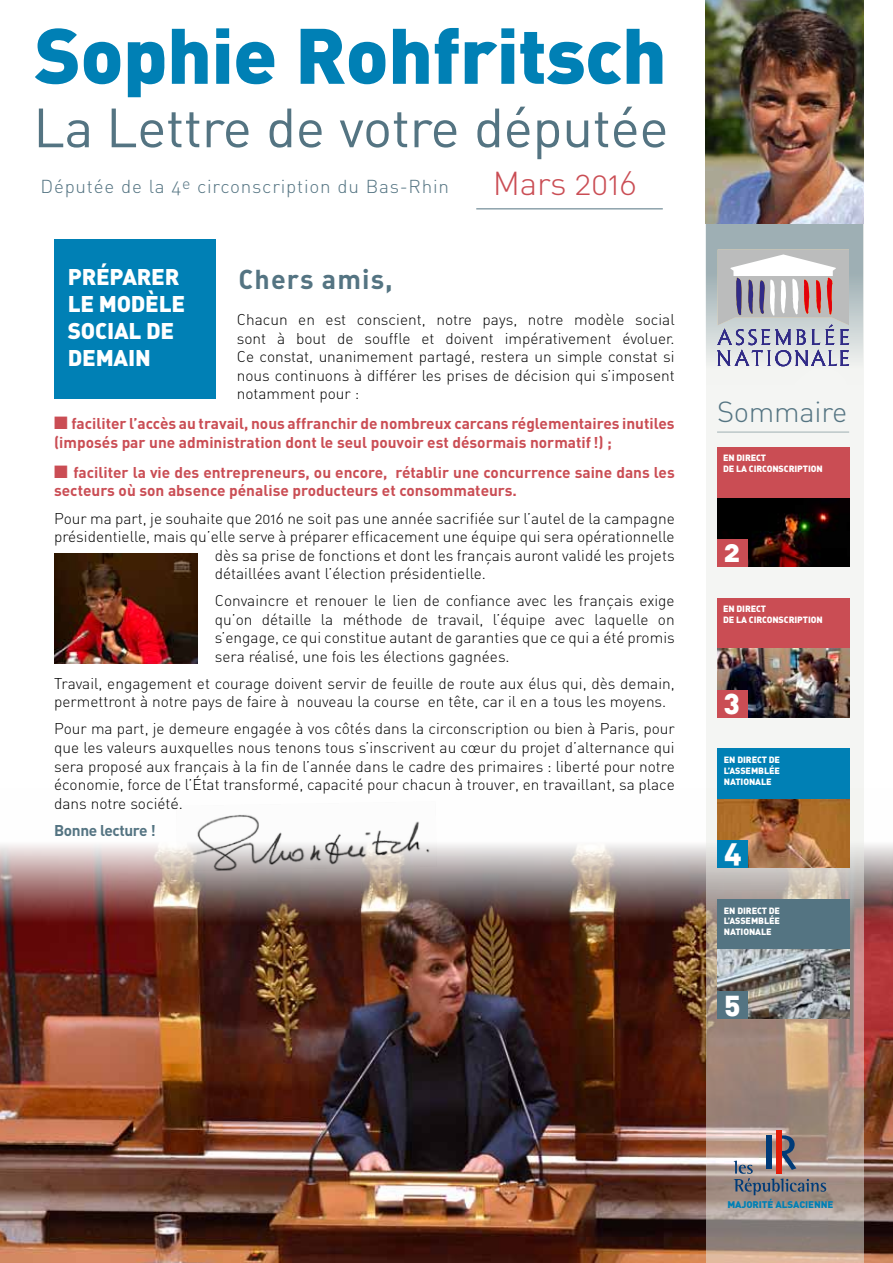
<style>
.page{position:relative;width:893px;height:1263px;background:#fff}
.page>*{position:absolute;margin:0;border:0;box-sizing:border-box;transform-origin:0 0}
.t1{font:900 77.25px "DIN";letter-spacing:-.01em;color:#0080b5}
.t2{font:54.3px "DIN Regular Alternate";letter-spacing:-.01em;color:#547482}
.t3{font:32.7px "DIN Light Alternate";letter-spacing:-.01em;color:#ca4d54}
.t4{font:28.95px "DIN Black Alternate";color:#fff}
.t5{font:28.65px "DIN Light Alternate";letter-spacing:-.01em;color:#547482}
.t6{font:27px "DIN Bold Alternate";letter-spacing:.04em;color:#547482}
.t7{font:22.5px/27px "DIN Black Alternate";letter-spacing:-.01em;color:#fff}
.t8{font:18.45px "DIN Light Alternate";letter-spacing:.04em;color:#547482}
.t9{font:15.45px/18.6px "DIN Light Alternate";color:#000;text-align:justify}
.t10{font:700 15.45px/18.6px "DIN";color:#ca4d54}
.t11{font:700 15.45px "DIN";letter-spacing:-.025em;color:#547482}
.t12{font:900 9.6px "DIN";letter-spacing:-.01em;color:#0080b5}
.t13{font:9px/10.8px "DIN Black Alternate";letter-spacing:-.01em;color:#fff}
</style>
<div class="page">
<img style="left:0;top:789px;width:893px;height:474px">
<div style="left:54px;top:239px;width:162px;height:160px;background:#0080b5"></div>
<hr style="left:476px;top:208px;width:187px;height:1px;background:#547482">
<svg style="left:706px;top:385px;width:157px;height:878px"></svg>
<div style="left:717px;top:447px;width:132px;height:117px;background:#ca4d54"></div>
<img style="left:718px;top:498px;width:131px;height:69px">
<div style="left:717px;top:540px;width:30px;height:27px;background:#ca4d54"></div>
<div style="left:717px;top:598px;width:132px;height:117px;background:#ca4d54"></div>
<img style="left:717px;top:648px;width:132px;height:69px">
<div style="left:717px;top:690px;width:30px;height:27px;background:#ca4d54"></div>
<svg style="left:706px;top:224px;width:157px;height:161px"></svg>
<img style="left:176px;top:801px;width:261px;height:70px">
<img style="left:706px;top:0;width:157px;height:224px">
<svg style="left:734px;top:1135px;width:92px;height:60px;background:#998d8c"></svg>
<div style="left:776px;top:1130px;width:5px;height:43px;background:#e41e0a"></div>
<div style="left:766px;top:1135px;width:5px;height:34px;background:#003b78"></div>
<img style="left:54px;top:553px;width:144px;height:110px">
<div style="left:717px;top:749px;width:132px;height:117px;background:#0080b5"></div>
<img style="left:717px;top:799px;width:132px;height:69px">
<div style="left:717px;top:841px;width:30px;height:27px;background:#0080b5"></div>
<div style="left:717px;top:899px;width:132px;height:118px;background:#547482"></div>
<img style="left:717px;top:950px;width:132px;height:68px">
<div style="left:717px;top:991px;width:30px;height:27px;background:#547482"></div>
<h1 class="t1" style="left:34px;top:4px;width:634px">SOPHIE ROHFRITSCH</h1>
<h2 class="t2" style="left:33px;top:94px;width:637px">La lettre de votre députée</h2>
<h3 class="t3" style="left:493px;top:163px;width:145px">Mars 2016</h3>
<p class="t8" style="left:41px;top:175px;width:410px">Députée de la 4<sup>e</sup> circonscription du Bas-Rhin</p>
<h3 class="t7" style="left:68px;top:262px;width:116px">PRÉPARER<br>LE MODÈLE<br>SOCIAL DE<br>DEMAIN</h3>
<h3 class="t6" style="left:238px;top:262px;width:156px">Chers amis,</h3>
<p class="t9" style="left:237px;top:310px;width:439px">Chacun en est conscient, notre pays, notre modèle social sont à bout de souffle et doivent impérativement évoluer.<br>Ce constat, unanimement partagé, restera un simple constat si nous continuons à différer les prises de décision qui s’imposent notamment pour :</p>
<p class="t10" style="left:54px;top:414px;width:622px">■ faciliter l’accès au travail, nous affranchir de nombreux carcans réglementaires inutiles (imposés par une administration dont le seul pouvoir est désormais normatif!) ;</p>
<p class="t10" style="left:54px;top:462px;width:622px">■ faciliter la vie des entrepreneurs, ou encore, rétablir une concurrence saine dans les secteurs où son absence pénalise producteurs et consommateurs.</p>
<p class="t9" style="left:54px;top:508px;width:622px">Pour ma part, je souhaite que 2016 ne soit pas une année sacrifiée sur l’autel de la campagne</p>
<p class="t9" style="left:54px;top:527px;width:622px">présidentielle, mais qu’elle serve à préparer efficacement une équipe qui sera opérationnelle</p>
<p class="t9" style="left:215px;top:546px;width:461px">dès sa prise de fonctions et dont les français auront validé les projets</p>
<p class="t9" style="left:215px;top:564px;width:273px">détaillées avant l’élection présidentielle.</p>
<p class="t9" style="left:215px;top:591px;width:461px">Convaincre et renouer le lien de confiance avec les français exige qu’on détaille la méthode de travail, l’équipe avec laquelle on s’engage, ce qui constitue autant de garanties que ce qui a été promis sera réalisé, une fois les élections gagnées.</p>
<p class="t9" style="left:54px;top:674px;width:622px">Travail, engagement et courage doivent servir de feuille de route aux élus qui, dès demain, permettront à notre pays de faire à nouveau la course en tête, car il en a tous les moyens.</p>
<p class="t9" style="left:54px;top:719px;width:622px">Pour ma part, je demeure engagée à vos côtés dans la circonscription ou bien à Paris, pour que les valeurs auxquelles nous tenons tous s’inscrivent au cœur du projet d’alternance qui sera proposé aux français à la fin de l’année dans le cadre des primaires : liberté pour notre économie, force de l’état transformé, capacité pour chacun à trouver, en travaillant, sa place dans notre société.</p>
<p class="t11" style="left:54px;top:820px;width:103px">Bonne lecture !</p>
<h3 class="t5" style="left:717px;top:394px;width:132px">Sommaire</h3>
<p class="t13" style="left:723px;top:452px;width:101px">EN DIRECT<br>DE LA CIRCONSCRIPTION</p>
<h3 class="t4" style="left:724px;top:532px;width:18px">2</h3>
<p class="t13" style="left:723px;top:603px;width:101px">EN DIRECT<br>DE LA CIRCONSCRIPTION</p>
<h3 class="t4" style="left:724px;top:681px;width:18px">3</h3>
<p class="t13" style="left:724px;top:754px;width:57px;text-align:justify">EN DIRECT DE L’ASSEMBLÉE NATIONALE</p>
<h3 class="t4" style="left:724px;top:832px;width:20px">4</h3>
<p class="t13" style="left:724px;top:904px;width:57px;text-align:justify">EN DIRECT DE L’ASSEMBLÉE NATIONALE</p>
<h3 class="t4" style="left:724px;top:983px;width:18px">5</h3>
<p class="t12" style="left:727px;top:1198px;width:108px">MAJORITÉ ALSACIENNE</p>
</div>
